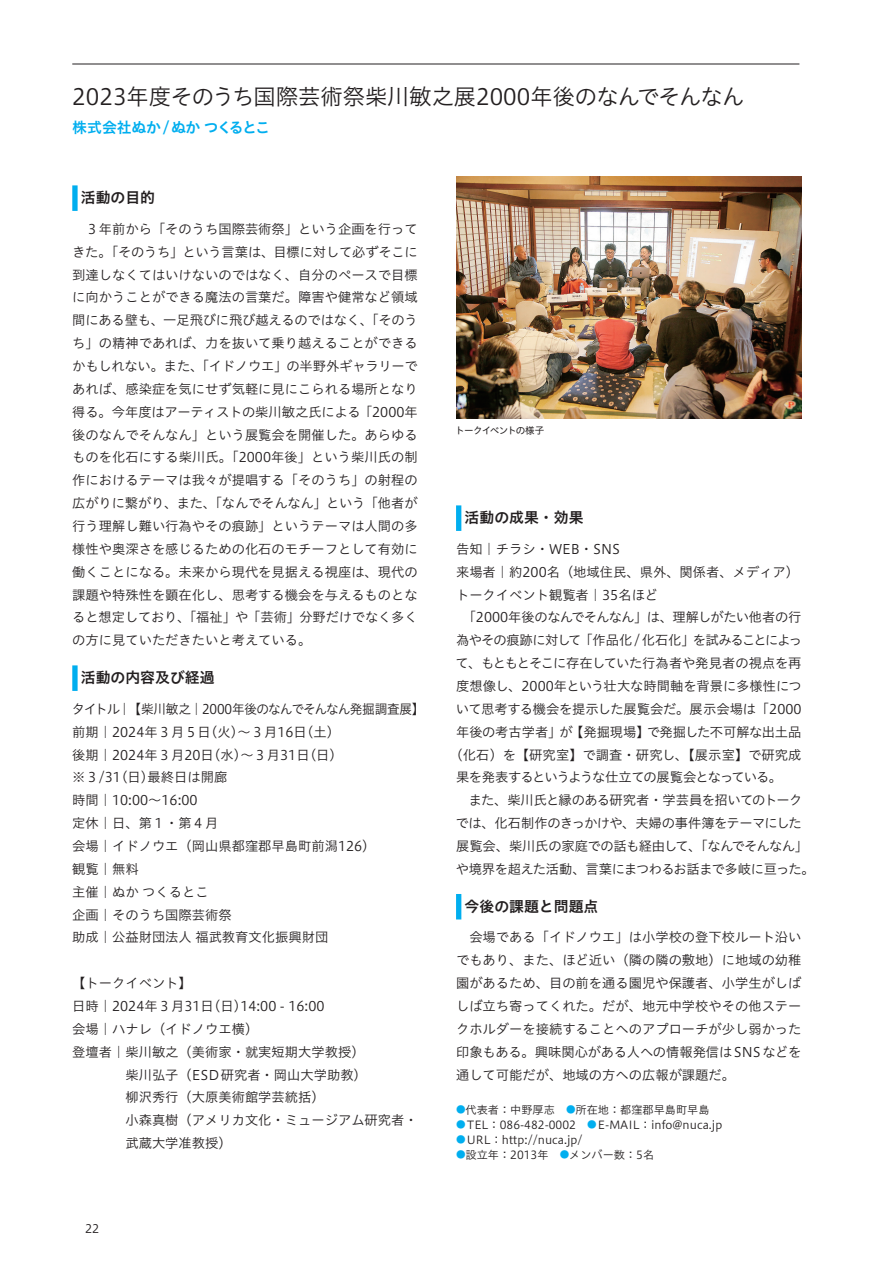
<style>
.page{position:relative;width:893px;height:1263px;background:#fff}
.page>*{position:absolute;margin:0;border:0;box-sizing:border-box;transform-origin:0 0}
.t1{font:22.35px "Hiragino UD Sans Std N W3";color:#231f20}
.t2{font:14.85px "Hiragino UD Sans Std N W6";color:#231f20}
.t3{font:14.85px "Hiragino UD Sans Std N W6";letter-spacing:-.02em;color:#00aeef}
.t4{font:13.35px/22.8px "Hiragino UD Sans Std N W3";color:#231f20;text-align:justify}
.t5{font:13.35px "Hiragino UD Sans Std N W3";letter-spacing:-.035em;color:#231f20}
.t6{font:13.35px "Hiragino UD Sans Std N W3";letter-spacing:-.03em;color:#231f20}
.t7{font:13.35px "Hiragino UD Sans Std N W3";letter-spacing:-.06em;color:#231f20}
.t8{font:13.35px "Hiragino UD Sans Std N W3";letter-spacing:-.04em;color:#231f20}
.t9{font:13.35px "Hiragino UD Sans Std N W3";letter-spacing:-.065em;color:#231f20}
.t10{font:13.35px "Hiragino UD Sans Std N W3";letter-spacing:-.045em;color:#231f20}
.t11{font:11.7px "Hiragino UD Sans Std N W3";color:#231f20}
.t12{font:11.1px "Hiragino UD Sans Std N W3";color:#231f20}
.t13{font:9.6px "Hiragino UD Sans Std N W4";letter-spacing:-.065em;color:#231f20}
.s1{font-size:9.6px;color:#00aeef}
</style>
<div class="page">
<hr style="left:72px;top:64px;width:727px;height:1px;background:#231f20">
<div style="left:72px;top:185px;width:6px;height:26px;background:#00aeef"></div>
<div style="left:72px;top:665px;width:6px;height:26px;background:#00aeef"></div>
<div style="left:456px;top:505px;width:5px;height:26px;background:#00aeef"></div>
<div style="left:456px;top:894px;width:5px;height:25px;background:#00aeef"></div>
<img style="left:456px;top:176px;width:345px;height:243px">
<h1 class="t1" style="left:72px;top:79px;width:673px">2023年度そのうち国際芸術祭柴川敏之展2000年後のなんでそんなん</h1>
<p class="t3" style="left:72px;top:116px;width:199px">株式会社ぬか/ぬかつくるとこ</p>
<p class="t2" style="left:81px;top:186px;width:76px">活動の目的</p>
<p class="t4" style="left:72px;top:217px;width:347px;text-indent:13px">３年前から「そのうち国際芸術祭」という企画を行ってきた。「そのうち」という言葉は、目標に対して必ずそこに到達しなくてはいけないのではなく、自分のペースで目標に向かうことができる魔法の言葉だ。障害や健常など領域間にある壁も、一足飛びに飛び越えるのではなく、「そのうち」の精神であれば、力を抜いて乗り越えることができるかもしれない。また、「イドノウエ」の半野外ギャラリーであれば、感染症を気にせず気軽に見にこられる場所となり得る。今年度はアーティストの柴川敏之氏による「2000年後のなんでそんなん」という展覧会を開催した。あらゆるものを化石にする柴川氏。「2000年後」という柴川氏の制作におけるテーマは我々が提唱する「そのうち」の射程の広がりに繋がり、また、「なんでそんなん」という「他者が行う理解し難い行為やその痕跡」というテーマは人間の多様性や奥深さを感じるための化石のモチーフとして有効に働くことになる。未来から現代を見据える視座は、現代の課題や特殊性を顕在化し、思考する機会を与えるものとなると想定しており、「福祉」や「芸術」分野だけでなく多くの方に見ていただきたいと考えている。</p>
<p class="t2" style="left:81px;top:666px;width:135px">活動の内容及び経過</p>
<p class="t4" style="left:72px;top:697px;width:354px;text-align:left">タイトル｜ 【柴川敏之｜2000年後のなんでそんなん発掘調査展】前期｜2024年３月５日（火）〜３月16日（土）<br>後期｜2024年３月20日（水）〜３月31日（日）<br>※３/31（日）最終日は開廊<br>時間｜10:00〜16:00<br>定休｜日、第１・第４月<br>会場｜イドノウエ（岡山県都窪郡早島町前潟126）<br>観覧｜無料<br>主催｜ぬかつくるとこ　<br>企画｜そのうち国際芸術祭　<br>助成｜公益財団法人福武教育文化振興財団　</p>
<p class="t4" style="left:72px;top:971px;width:121px">【トークイベント】</p>
<p class="t4" style="left:72px;top:994px;width:267px">日時｜2024年３月31日（日）14:00 - 16:00　</p>
<p class="t4" style="left:72px;top:1017px;width:188px">会場｜ハナレ（イドノウエ横）</p>
<p class="t4" style="left:72px;top:1039px;width:294px">登壇者｜柴川敏之（美術家・就実短期大学教授）</p>
<p class="t4" style="left:72px;top:1062px;width:296px">　　　　柴川弘子（ESD研究者・岡山大学助教）</p>
<p class="t4" style="left:72px;top:1085px;width:254px">　　　　柳沢秀行（大原美術館学芸統括）</p>
<p class="t4" style="left:72px;top:1108px;width:347px">　　　　小森真樹（アメリカ文化・ミュージアム研究者・</p>
<p class="t4" style="left:125px;top:1131px;width:108px">武蔵大学准教授）</p>
<p class="t11" style="left:85px;top:1219px;width:16px">22</p>
<p class="t13" style="left:455px;top:423px;width:91px">トークイベントの様子</p>
<p class="t2" style="left:465px;top:506px;width:121px">活動の成果・効果</p>
<p class="t4" style="left:456px;top:537px;width:165px">告知｜チラシ・WEB・SNS</p>
<p class="t4" style="left:456px;top:559px;width:345px">来場者｜約200名（地域住民、県外、関係者、メディア）</p>
<p class="t4" style="left:456px;top:582px;width:204px">トークイベント観覧者｜35名ほど</p>
<p class="t6" style="left:463px;top:607px;width:340px">「2000年後のなんでそんなん」は、理解しがたい他者の行</p>
<p class="t7" style="left:456px;top:630px;width:348px">為やその痕跡に対して「作品化 / 化石化」を試みることによっ</p>
<p class="t4" style="left:456px;top:651px;width:347px">て、もともとそこに存在していた行為者や発見者の視点を再</p>
<p class="t4" style="left:456px;top:674px;width:347px">度想像し、2000年という壮大な時間軸を背景に多様性につ</p>
<p class="t4" style="left:456px;top:697px;width:347px">いて思考する機会を提示した展覧会だ。展示会場は「2000</p>
<p class="t4" style="left:456px;top:719px;width:347px">年後の考古学者」が【発掘現場】で発掘した不可解な出土品</p>
<p class="t4" style="left:449px;top:742px;width:354px">（化石）を【研究室】で調査・研究し、【展示室】で研究成</p>
<p class="t9" style="left:456px;top:767px;width:328px">果を発表するというような仕立ての展覧会となっている。</p>
<p class="t10" style="left:469px;top:790px;width:335px">また、柴川氏と縁のある研究者・学芸員を招いてのトーク</p>
<p class="t8" style="left:456px;top:813px;width:348px">では、化石制作のきっかけや、夫婦の事件簿をテーマにした</p>
<p class="t5" style="left:456px;top:836px;width:354px">展覧会、柴川氏の家庭での話も経由して、「なんでそんなん」</p>
<p class="t5" style="left:456px;top:859px;width:361px">や境界を超えた活動、言葉にまつわるお話まで多岐に亘った。</p>
<p class="t2" style="left:465px;top:895px;width:135px">今後の課題と問題点</p>
<p class="t4" style="left:456px;top:925px;width:347px;text-indent:13px">会場である「イドノウエ」は小学校の登下校ルート沿いでもあり、また、ほど近い（隣の隣の敷地）に地域の幼稚園があるため、目の前を通る園児や保護者、小学生がしばしば立ち寄ってくれた。だが、地元中学校やその他ステークホルダーを接続することへのアプローチが少し弱かった印象もある。興味関心がある人への情報発信はSNSなどを通して可能だが、地域の方への広報が課題だ。</p>
<p class="t12" style="left:456px;top:1101px;width:255px"><span class="s1">●</span>代表者：中野厚志　<span class="s1">●</span>所在地：都窪郡早島町早島</p>
<p class="t12" style="left:456px;top:1116px;width:268px"><span class="s1">●</span>TEL：086-482-0002　<span class="s1">●</span>E-MAIL：info@nuca.jp</p>
<p class="t12" style="left:456px;top:1131px;width:128px"><span class="s1">●</span>URL：http://nuca.jp/</p>
<p class="t12" style="left:456px;top:1146px;width:200px"><span class="s1">●</span>設立年：2013年　<span class="s1">●</span>メンバー数：5名</p>
</div>
